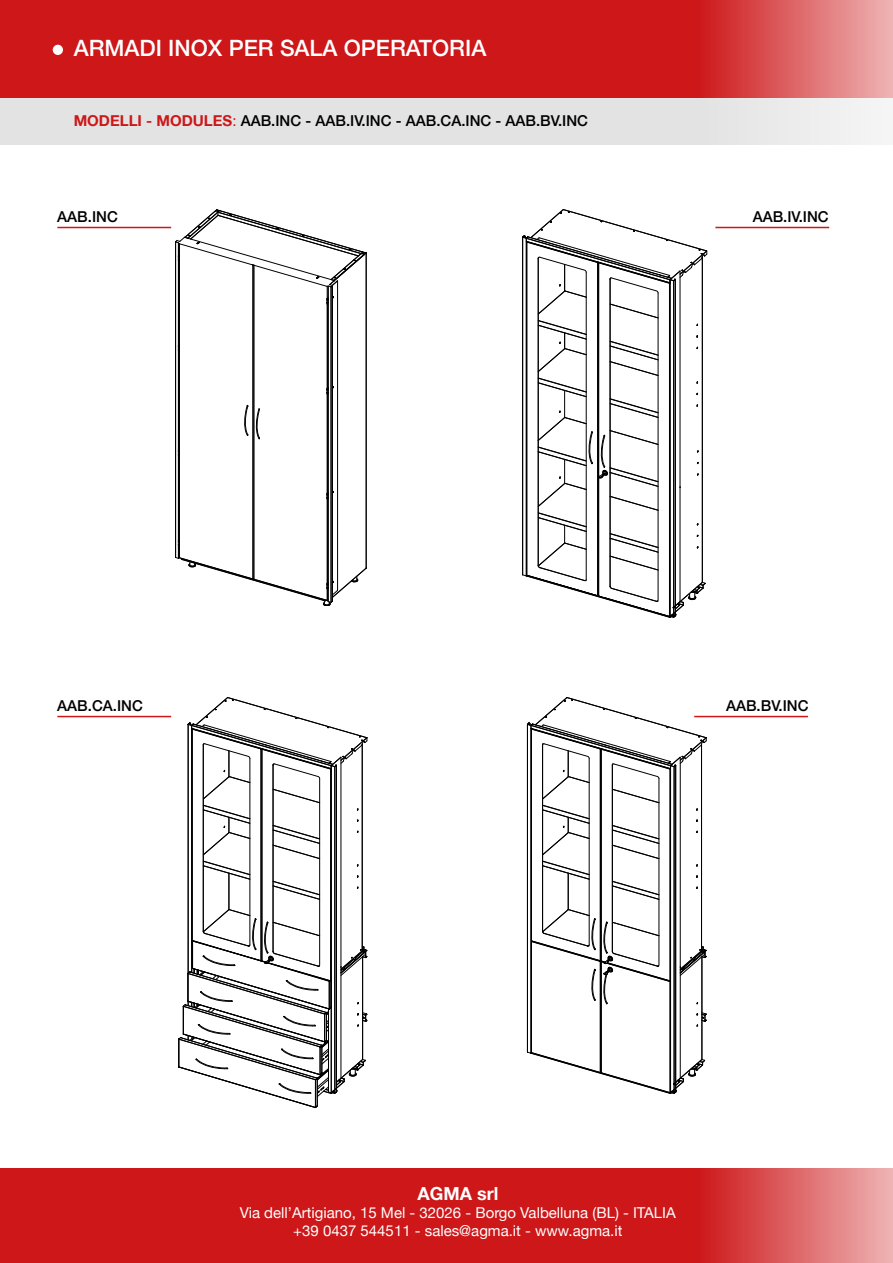
<style>
.page{position:relative;width:893px;height:1263px;background:#fff}
.page>*{position:absolute;margin:0;border:0;box-sizing:border-box;transform-origin:0 0}
.t1{font:500 22.5px "Helvetica 65";color:#fff}
.t2{font:700 18px "Helvetica 75";color:#fff}
.t3{font:15px/18px "Helvetica Neue";color:#fff;text-align:center}
.t4{font:500 15px "Helvetica 65";color:#000}
.s1{font-family:"Helvetica 75";font-weight:700;color:#cd1719}
.s2{font-family:"Helvetica Neue";font-weight:400;color:#cd1719}
</style>
<div class="page">
<div style="left:0;top:98px;width:893px;height:47px;background:#e3e3e3"></div>
<svg style="left:0;top:0;width:893px;height:98px;background:#d0282a"></svg>
<div style="left:53px;top:45px;width:10px;height:10px;background:#fff;border-radius:50%"></div>
<svg style="left:0;top:1168px;width:893px;height:95px;background:#d0282a"></svg>
<svg style="left:179px;top:697px;width:189px;height:411px"></svg>
<svg style="left:527px;top:697px;width:180px;height:397px"></svg>
<svg style="left:175px;top:209px;width:192px;height:397px"></svg>
<svg style="left:522px;top:209px;width:185px;height:409px"></svg>
<hr style="left:57px;top:227px;width:114px;height:1px;background:#cd1719">
<hr style="left:715px;top:227px;width:114px;height:1px;background:#cd1719">
<hr style="left:57px;top:716px;width:114px;height:1px;background:#cd1719">
<hr style="left:694px;top:716px;width:114px;height:1px;background:#cd1719">
<h1 class="t1" style="left:74px;top:35px;width:414px">ARMADI INOX PER SALA OPERATORIA</h1>
<p class="t4" style="left:74px;top:112px;width:516px"><span class="s1">MODELLI - MODULES</span><span class="s2">:</span> AAB.INC - AAB.IV.INC - AAB.CA.INC - AAB.BV.INC</p>
<p class="t4" style="left:57px;top:208px;width:62px">AAB.INC</p>
<p class="t4" style="left:753px;top:208px;width:78px">AAB.IV.INC</p>
<p class="t4" style="left:57px;top:697px;width:87px">AAB.CA.INC</p>
<p class="t4" style="left:726px;top:697px;width:84px">AAB.BV.INC</p>
<p class="t2" style="left:417px;top:1182px;width:82px">AGMA srl</p>
<p class="t3" style="left:240px;top:1203px;width:438px">Via dell’Artigiano, 15 Mel - 32026 - Borgo Valbelluna (BL) - ITALIA +39 0437 544511 - sales@agma.it - www.agma.it</p>
</div>
